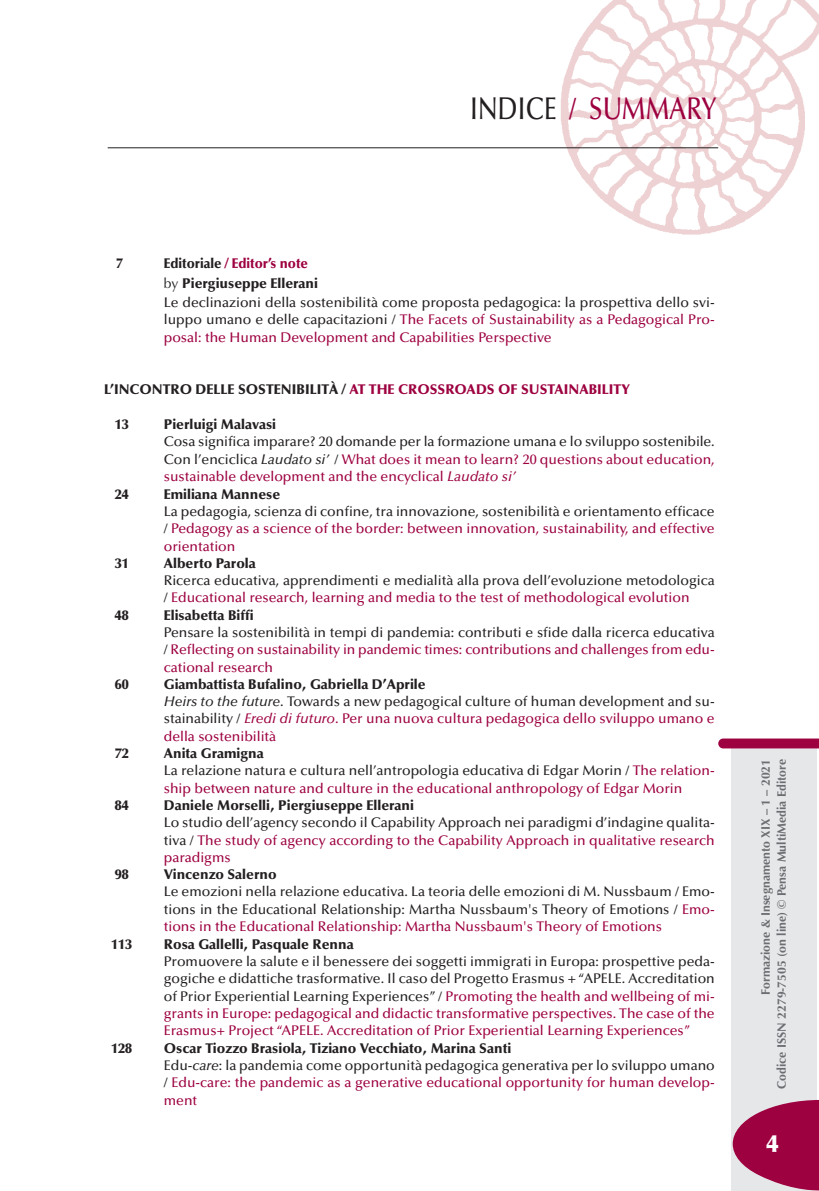
<style>
.page{position:relative;width:819px;height:1191px;background:#fff}
.page>*{position:absolute;margin:0;border:0;box-sizing:border-box;transform-origin:0 0}
.t1{font:500 31.5px "Optima";color:#9d0140;scale:.8 1}
.t2{font:900 24.5px "Optima";color:#fff}
.t3{font:500 14px/17.5px "Optima";color:#231f20;text-align:justify}
.t4{font:500 14px/17.5px "Optima";color:#9d0140}
.t5{font:900 14px "Optima";color:#231f20}
.t6{font:900 14px "Optima";color:#9d0140}
.t7{font:900 14px "Optima";color:#231f20;scale:.95 1}
.t8{font:700 12.25px/15.8px "Optima";color:#6c6d70;text-align:right}
.s1{color:#231f20}
.s2{font-weight:900}
.s3{font-weight:900;color:#9d0140}
.s4{font-weight:400}
.s5{font-style:italic}
.s6{color:#9d0140}
.s7{font-style:italic;color:#9d0140}
.s8{font-weight:900;color:#231f20}
.s9{font-style:italic;color:#231f20}
</style>
<div class="page">
<div style="left:731px;top:748px;width:85px;height:353px;background:#e6e7e9"></div>
<div style="left:731px;top:1101px;width:83px;height:90px;background:#e6e7e9"></div>
<svg style="left:732px;top:1100px;width:87px;height:90px"></svg>
<svg style="left:718px;top:738px;width:101px;height:10px"></svg>
<img style="left:539px;top:0;width:280px;height:235px">
<hr style="left:108px;top:147px;width:610px;height:1px;background:#231f20">
<h1 class="t1" style="left:469px;top:95px;width:310px"><span class="s1">INDICE</span> / SUMMARY</h1>
<p class="t7" style="left:116px;top:257px;width:8px">7</p>
<p class="t3" style="left:164px;top:254px;width:552px;line-height:19.6px;text-align:left"><span class="s2">Editoriale</span> <span class="s3">/ Editor’s note<br></span><span class="s4">by</span> <span class="s2">Piergiuseppe Ellerani<br></span>Le declinazioni della sostenibilità come proposta pedagogica: la prospettiva dello svi-</p>
<p class="t4" style="left:164px;top:312px;width:552px"><span class="s1">luppo umano e delle capacitazioni /</span> The Facets of Sustainability as a Pedagogical Pro&shy;posal: the Human Development and Capabilities Perspective</p>
<p class="t6" style="left:104px;top:384px;width:527px"><span class="s1">L’INCONTRO DELLE SOSTENIBILITÀ /</span> AT THE CROSSROADS OF SUSTAINABILITY</p>
<p class="t5" style="left:115px;top:419px;width:15px">13</p>
<p class="t5" style="left:164px;top:419px;width:114px">Pierluigi Malavasi</p>
<p class="t3" style="left:164px;top:434px;width:552px">Cosa significa imparare? 20 domande per la formazione umana e lo sviluppo sostenibile.<br>Con l’enciclica <span class="s5">Laudato si’</span> / <span class="s6">What does it mean to learn? 20 questions about education, sustainable development and the encyclical</span> <span class="s7">Laudato si’</span></p>
<p class="t5" style="left:115px;top:488px;width:15px">24</p>
<p class="t5" style="left:164px;top:488px;width:118px">Emiliana Mannese</p>
<p class="t4" style="left:164px;top:503px;width:552px;text-align:justify"><span class="s1">La pedagogia, scienza di confine, tra innovazione, sostenibilità e orientamento efficace /</span> Pedagogy as a science of the border: between innovation, sustainability, and effective orientation</p>
<p class="t5" style="left:115px;top:557px;width:15px">31</p>
<p class="t5" style="left:164px;top:557px;width:94px">Alberto Parola</p>
<p class="t3" style="left:164px;top:573px;width:552px">Ricerca educativa, apprendimenti e medialità alla prova dell’evoluzione metodologica / <span class="s6">Educational research, learning and media to the test of methodological evolution</span></p>
<p class="t5" style="left:115px;top:609px;width:15px">48</p>
<p class="t5" style="left:164px;top:609px;width:91px">Elisabetta Biffi</p>
<p class="t4" style="left:164px;top:624px;width:552px;text-align:justify"><span class="s1">Pensare la sostenibilità in tempi di pandemia: contributi e sfide dalla ricerca educativa /</span> Reflecting on sustainability in pandemic times: contributions and challenges from edu&shy;cational research</p>
<p class="t5" style="left:115px;top:678px;width:15px">60</p>
<p class="t3" style="left:164px;top:677px;width:552px;text-align:left"><span class="s2">Giambattista Bufalino, Gabriella D’Aprile<br></span><span class="s5">Heirs to the future</span>. Towards a new pedagogical culture of human development and su&shy;stainability / <span class="s7">Eredi di futuro</span><span class="s6">. Per una nuova cultura pedagogica dello sviluppo umano e della sostenibilità</span></p>
<p class="t5" style="left:115px;top:748px;width:15px">72</p>
<p class="t4" style="left:164px;top:746px;width:552px"><span class="s8">Anita Gramigna<br></span><span class="s1">La relazione natura e cultura nell’antropologia educativa di Edgar Morin /</span> The relation&shy;ship between nature and culture in the educational anthropology of Edgar Morin</p>
<p class="t5" style="left:115px;top:799px;width:15px">84</p>
<p class="t5" style="left:164px;top:799px;width:252px">Daniele Morselli, Piergiuseppe Ellerani</p>
<p class="t3" style="left:164px;top:815px;width:552px">Lo studio dell’agency secondo il Capability Approach nei paradigmi d’indagine qualita&shy;tiva / <span class="s6">The study of agency according to the Capability Approach in qualitative research paradigms</span></p>
<p class="t5" style="left:115px;top:869px;width:15px">98</p>
<p class="t5" style="left:164px;top:869px;width:114px">Vincenzo Salerno</p>
<p class="t3" style="left:164px;top:884px;width:552px">Le emozioni nella relazione educativa. La teoria delle emozioni di M. Nussbaum / Emo&shy;tions in the Educational Relationship: Martha Nussbaum's Theory of Emotions / <span class="s6">Emo&shy;tions in the Educational Relationship: Martha Nussbaum's Theory of Emotions</span></p>
<p class="t5" style="left:111px;top:938px;width:23px">113</p>
<p class="t5" style="left:164px;top:938px;width:191px">Rosa Gallelli, Pasquale Renna</p>
<p class="t3" style="left:164px;top:953px;width:552px">Promuovere la salute e il benessere dei soggetti immigrati in Europa: prospettive peda&shy;gogiche e didattiche trasformative. Il caso del Progetto Erasmus + “APELE. Accreditation of Prior Experiential Learning Experiences” / <span class="s6">Promoting the health and wellbeing of mi&shy;grants in Europe: pedagogical and didactic transformative perspectives. The case of the Erasmus+ Project “APELE. Accreditation of Prior Experiential Learning Experiences”</span></p>
<p class="t5" style="left:111px;top:1042px;width:22px">128</p>
<p class="t4" style="left:164px;top:1040px;width:552px"><span class="s8">Oscar Tiozzo Brasiola, Tiziano Vecchiato, Marina Santi<br></span><span class="s1">Edu-</span><span class="s9">care</span><span class="s1">: la pandemia come opportunità pedagogica generativa per lo sviluppo umano /</span> Edu-care: the pandemic as a generative educational opportunity for human develop&shy;ment</p>
<p class="t8" style="left:759px;top:1089px;width:331px;rotate:-90deg">Formazione &amp; Insegnamento XIX – 1 – 2021<br>Codice ISSN 2279-7505 (on line) © Pensa MultiMedia Editore</p>
<h2 class="t2" style="left:766px;top:1133px;width:14px">4</h2>
</div>
